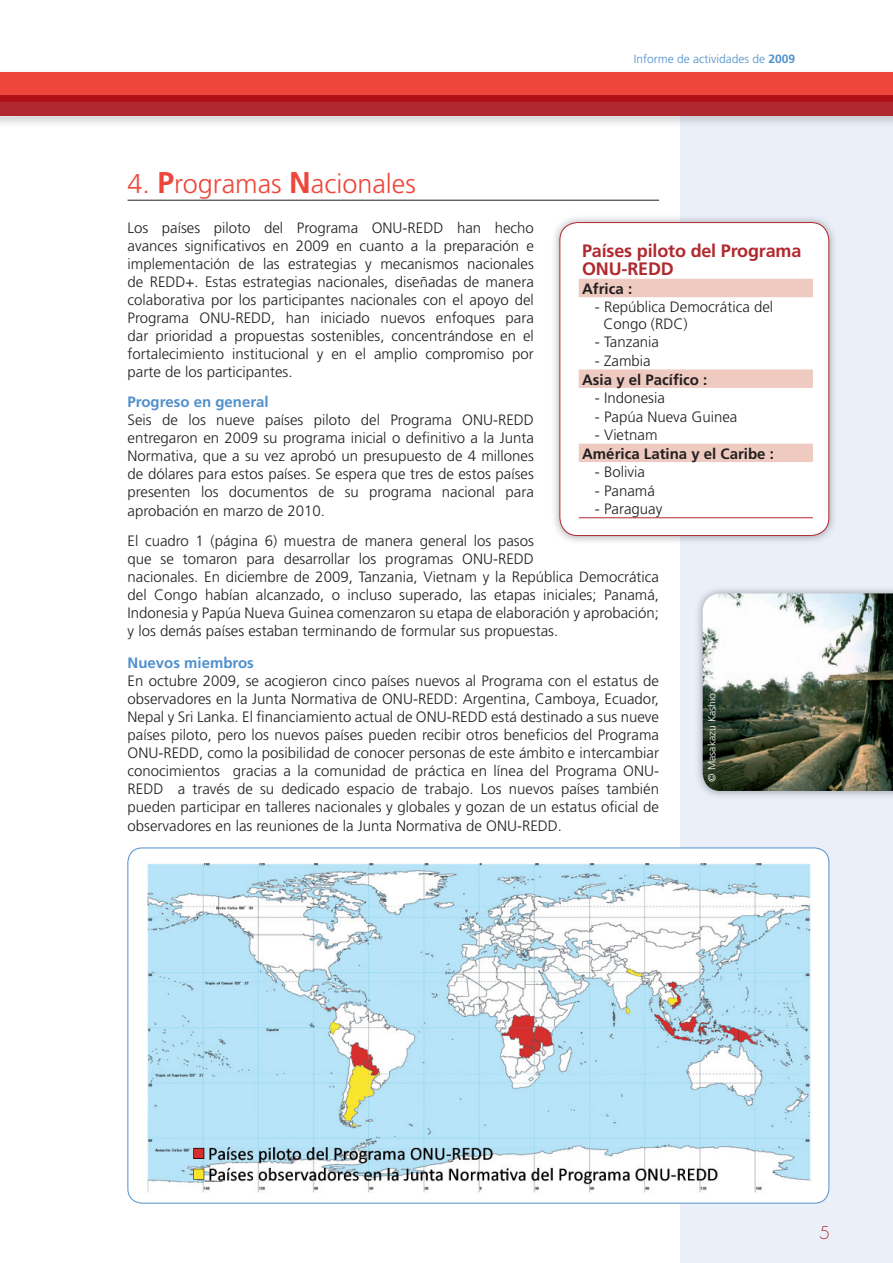
<style>
.page{position:relative;width:893px;height:1263px;background:#fff}
.page>*{position:absolute;margin:0;border:0;box-sizing:border-box;transform-origin:0 0}
.t1{font:300 27px "Frutiger";color:#ef463b}
.t2{font:700 18px/18px "Frutiger";letter-spacing:-.01em;color:#b1292f}
.t3{font:300 18px "Geosans";color:#b1292f}
.t4{font:300 15px/18px "Frutiger";color:#231f20;text-align:justify}
.t5{font:700 15px "Frutiger";color:#231f20}
.t6{font:700 15px "Frutiger";color:#5090cc}
.t7{font:300 12px "Frutiger";color:#5090cc}
.t8{font:300 10.5px "Frutiger";color:#fff}
.s1{font-weight:700}
.s2{font-weight:700;font-size:30px}
</style>
<div class="page">
<div style="left:680px;top:101px;width:213px;height:1162px;background:#ebf0f8"></div>
<div style="left:0;top:72px;width:893px;height:44px;background:#b1292f"></div>
<div style="left:0;top:72px;width:893px;height:30px;background:#b01119"></div>
<div style="left:0;top:72px;width:893px;height:23px;background:#ef463b"></div>
<hr style="left:128px;top:200px;width:531px;height:1px;background:#231f20">
<img style="left:554px;top:217px;width:280px;height:325px">
<div style="left:560px;top:223px;width:269px;height:312px;background:#fff;border-radius:18px"></div>
<svg style="left:579px;top:279px;width:234px;height:183px"></svg>
<hr style="left:579px;top:517px;width:234px;height:1px;background:#b1292f">
<div style="left:559px;top:222px;width:270px;height:314px;border:1px solid #b1292f;border-radius:18px"></div>
<div style="left:128px;top:848px;width:701px;height:355px;background:#fff;border-radius:14px"></div>
<img style="left:148px;top:863px;width:663px;height:330px">
<img style="left:698px;top:589px;width:195px;height:208px">
<img style="left:703px;top:593px;width:190px;height:198px">
<p class="t7" style="left:634px;top:54px;width:163px">Informe de actividades de <span class="s1">2009</span></p>
<h1 class="t1" style="left:128px;top:173px;width:290px">4. <span class="s2">P</span>rogramas <span class="s2">N</span>acionales</h1>
<p class="t4" style="left:128px;top:220px;width:408px">Los países piloto del Programa ONU-REDD han hecho avances significativos en 2009 en cuanto a la preparación e implementación de las estrategias y mecanismos nacionales de REDD+. Estas estrategias nacionales, diseñadas de manera colaborativa por los participantes nacionales con el apoyo del Programa ONU-REDD, han iniciado nuevos enfoques para dar prioridad a propuestas sostenibles, concentrándose en el fortalecimiento institucional y en el amplio compromiso por parte de los participantes.</p>
<p class="t6" style="left:128px;top:396px;width:143px">Progreso en general</p>
<p class="t4" style="left:128px;top:412px;width:408px">Seis de los nueve países piloto del Programa ONU-REDD entregaron en 2009 su programa inicial o definitivo a la Junta Normativa, que a su vez aprobó un presupuesto de 4 millones de dólares para estos países. Se espera que tres de estos países presenten los documentos de su programa nacional para aprobación en marzo de 2010.</p>
<p class="t4" style="left:128px;top:533px;width:533px;text-align:left">El cuadro 1 (página 6) muestra de manera general los pasos<br>que se tomaron para desarrollar los programas ONU-REDD<br>nacionales. En diciembre de 2009, Tanzania, Vietnam y la República Democrática del Congo habían alcanzado, o incluso superado, las etapas iniciales; Panamá, Indonesia y Papúa Nueva Guinea comenzaron su etapa de elaboración y aprobación; y los demás países estaban terminando de formular sus propuestas.</p>
<p class="t6" style="left:128px;top:656px;width:128px">Nuevos miembros</p>
<p class="t4" style="left:128px;top:673px;width:533px">En octubre 2009, se acogieron cinco países nuevos al Programa con el estatus de observadores en la Junta Normativa de ONU-REDD: Argentina, Camboya, Ecuador, Nepal y Sri Lanka. El financiamiento actual de ONU-REDD está destinado a sus nueve países piloto, pero los nuevos países pueden recibir otros beneficios del Programa ONU-REDD, como la posibilidad de conocer personas de este ámbito e intercambiar conocimientos gracias a la comunidad de práctica en línea del Programa ONU-REDD a través de su dedicado espacio de trabajo. Los nuevos países también pueden participar en talleres nacionales y globales y gozan de un estatus oficial de observadores en las reuniones de la Junta Normativa de ONU-REDD.</p>
<p class="t2" style="left:582px;top:243px;width:221px">Países piloto del Programa<br>ONU-REDD</p>
<p class="t5" style="left:582px;top:283px;width:52px">Africa :</p>
<p class="t4" style="left:603px;top:300px;width:171px;line-height:16.5px;text-indent:-9px">- República Democrática del<br>Congo (RDC)</p>
<p class="t4" style="left:595px;top:334px;width:66px">- Tanzania</p>
<p class="t4" style="left:595px;top:353px;width:57px">- Zambia</p>
<p class="t5" style="left:582px;top:373px;width:127px">Asia y el Pacífico :</p>
<p class="t4" style="left:595px;top:390px;width:72px">- Indonesia</p>
<p class="t4" style="left:595px;top:409px;width:144px">- Papúa Nueva Guinea</p>
<p class="t4" style="left:595px;top:427px;width:64px">- Vietnam</p>
<p class="t5" style="left:582px;top:447px;width:193px">América Latina y el Caribe :</p>
<p class="t4" style="left:595px;top:464px;width:51px">- Bolivia</p>
<p class="t4" style="left:595px;top:483px;width:61px">- Panamá</p>
<p class="t4" style="left:595px;top:501px;width:69px">- Paraguay</p>
<p class="t8" style="left:708px;top:782px;width:90px;rotate:-90deg">© Masakazu Kashio</p>
<p class="t3" style="left:819px;top:1223px;width:11px">5</p>
</div>
